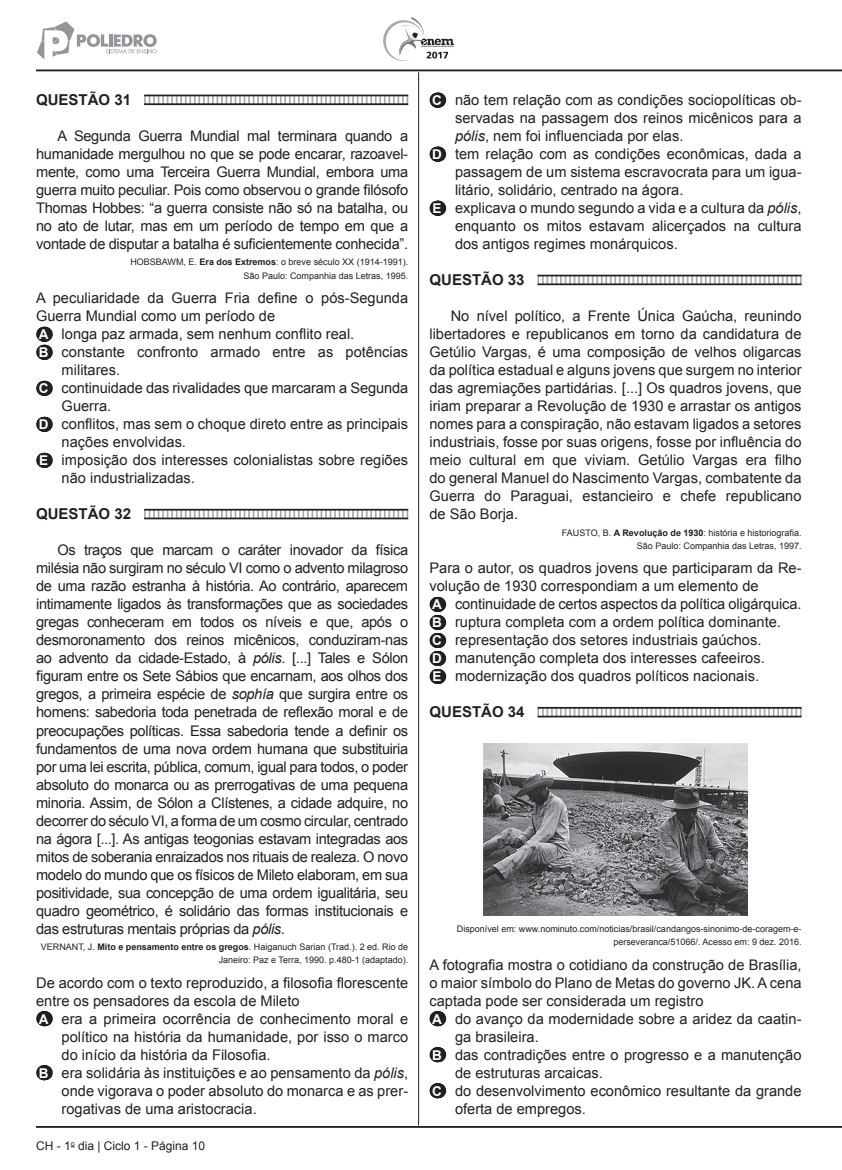
<style>
.page{position:relative;width:842px;height:1170px;background:#fff}
.page>*{position:absolute;margin:0;border:0;box-sizing:border-box;transform-origin:0 0}
.t1{font:700 15px "Arial";color:#231f20}
.t2{font:14.7px/18px "Arial";color:#231f20;text-align:justify}
.t3{font:12px "Arial";color:#231f20}
.t4{font:9px/13.5px "Arial";color:#231f20;text-align:right}
.s1{font-weight:700}
.s2{font-weight:700;font-size:13.5px;color:#fff}
.s3{font-style:italic}
</style>
<div class="page">
<hr style="left:418px;top:72px;width:1px;height:1053px;background:#231f20">
<hr style="left:36px;top:70px;width:806px;height:1px;background:#231f20">
<hr style="left:36px;top:1125px;width:806px;height:2px;background:#231f20">
<svg style="left:383px;top:17px;width:71px;height:44px"></svg>
<svg style="left:37px;top:21px;width:120px;height:39px"></svg>
<svg style="left:144px;top:96px;width:264px;height:7px"></svg>
<svg style="left:44px;top:327px;width:1px;height:33px"></svg>
<svg style="left:44px;top:381px;width:1px;height:15px"></svg>
<svg style="left:44px;top:417px;width:1px;height:15px"></svg>
<svg style="left:44px;top:453px;width:1px;height:15px"></svg>
<svg style="left:144px;top:510px;width:264px;height:7px"></svg>
<svg style="left:44px;top:1011px;width:1px;height:15px"></svg>
<svg style="left:44px;top:1065px;width:1px;height:15px"></svg>
<hr style="left:144px;top:95px;width:264px;height:1px;background:#231f20">
<hr style="left:144px;top:103px;width:264px;height:2px;background:#231f20">
<hr style="left:144px;top:509px;width:264px;height:1px;background:#231f20">
<hr style="left:144px;top:517px;width:264px;height:2px;background:#231f20">
<svg style="left:437px;top:93px;width:2px;height:15px"></svg>
<svg style="left:437px;top:147px;width:2px;height:15px"></svg>
<svg style="left:437px;top:201px;width:2px;height:15px"></svg>
<svg style="left:537px;top:276px;width:264px;height:7px"></svg>
<svg style="left:437px;top:597px;width:2px;height:87px"></svg>
<svg style="left:537px;top:708px;width:264px;height:7px"></svg>
<svg style="left:437px;top:1011px;width:2px;height:15px"></svg>
<svg style="left:437px;top:1047px;width:2px;height:15px"></svg>
<svg style="left:437px;top:1083px;width:2px;height:15px"></svg>
<hr style="left:537px;top:275px;width:264px;height:1px;background:#231f20">
<hr style="left:537px;top:283px;width:264px;height:2px;background:#231f20">
<hr style="left:537px;top:707px;width:264px;height:1px;background:#231f20">
<hr style="left:537px;top:715px;width:264px;height:2px;background:#231f20">
<img style="left:484px;top:743px;width:263px;height:172px">
<p class="t1" style="left:36px;top:89px;width:97px">QUESTÃO 31</p>
<p class="t2" style="left:36px;top:127px;width:374px;text-indent:21px">A Segunda Guerra Mundial mal terminara quando a humanidade mergulhou no que se pode encarar, razoavel&shy;mente, como uma Terceira Guerra Mundial, embora uma guerra muito peculiar. Pois como observou o grande filósofo Thomas Hobbes: “a guerra consiste não só na batalha, ou no ato de lutar, mas em um período de tempo em que a vontade de disputar a batalha é suficientemente conhecida”.</p>
<p class="t4" style="left:130px;top:255px;width:279px">HOBSBAWM, E. <span class="s1">Era dos Extremos</span>: o breve século XX (1914-1991).<br>São Paulo: Companhia das Letras, 1995.</p>
<p class="t2" style="left:36px;top:289px;width:374px">A peculiaridade da Guerra Fria define o pós-Segunda</p>
<p class="t2" style="left:36px;top:307px;width:240px">Guerra Mundial como um período de</p>
<p class="t2" style="left:39px;top:325px;width:317px"><span class="s2">A</span> longa paz armada, sem nenhum conflito real.</p>
<p class="t2" style="left:39px;top:343px;width:371px"><span class="s2">B</span> constante confronto armado entre as potências</p>
<p class="t2" style="left:62px;top:361px;width:60px">militares.</p>
<p class="t2" style="left:39px;top:379px;width:371px"><span class="s2">C</span> continuidade das rivalidades que marcaram a Segunda</p>
<p class="t2" style="left:62px;top:397px;width:51px">Guerra.</p>
<p class="t2" style="left:39px;top:415px;width:371px"><span class="s2">D</span> conflitos, mas sem o choque direto entre as principais</p>
<p class="t2" style="left:62px;top:433px;width:126px">nações envolvidas.</p>
<p class="t2" style="left:39px;top:451px;width:370px"><span class="s2">E</span> imposição dos interesses colonialistas sobre regiões</p>
<p class="t2" style="left:62px;top:469px;width:135px">não industrializadas.</p>
<p class="t1" style="left:36px;top:503px;width:97px">QUESTÃO 32</p>
<p class="t2" style="left:36px;top:541px;width:374px;text-indent:21px">Os traços que marcam o caráter inovador da física milésia não surgiram no século VI como o advento milagroso de uma razão estranha à história. Ao contrário, aparecem intimamente ligados às transformações que as sociedades gregas conheceram em todos os níveis e que, após o desmoronamento dos reinos micênicos, conduziram-nas ao advento da cidade-Estado, à <span class="s3">pólis</span>. [...] Tales e Sólon figuram entre os Sete Sábios que encarnam, aos olhos dos gregos, a primeira espécie de <span class="s3">sophía</span> que surgira entre os homens: sabedoria toda penetrada de reflexão moral e de preocupações políticas. Essa sabedoria tende a definir os fundamentos de uma nova ordem humana que substituiria por uma lei escrita, pública, comum, igual para todos, o poder absoluto do monarca ou as prerrogativas de uma pequena minoria. Assim, de Sólon a Clístenes, a cidade adquire, no decorrer do século VI, a forma de um cosmo circular, centrado na ágora [...]. As antigas teogonias estavam integradas aos mitos de soberania enraizados nos rituais de realeza. O novo modelo do mundo que os físicos de Mileto elaboram, em sua positividade, sua concepção de uma ordem igualitária, seu quadro geométrico, é solidário das formas institucionais e das estruturas mentais próprias da <span class="s3">pólis</span>.</p>
<p class="t4" style="left:41px;top:939px;width:369px">VERNANT, J. <span class="s1">Mito e pensamento entre os gregos</span>. Haiganuch Sarian (Trad.). 2 ed. Rio de<br>Janeiro: Paz e Terra, 1990. p.480-1 (adaptado).</p>
<p class="t2" style="left:36px;top:973px;width:374px">De acordo com o texto reproduzido, a filosofia florescente</p>
<p class="t2" style="left:36px;top:991px;width:265px">entre os pensadores da escola de Mileto</p>
<p class="t2" style="left:39px;top:1009px;width:371px"><span class="s2">A</span> era a primeira ocorrência de conhecimento moral e</p>
<p class="t2" style="left:62px;top:1027px;width:348px">político na história da humanidade, por isso o marco</p>
<p class="t2" style="left:62px;top:1045px;width:210px">do início da história da Filosofia.</p>
<p class="t2" style="left:39px;top:1063px;width:371px"><span class="s2">B</span> era solidária às instituições e ao pensamento da <span class="s3">pólis</span>,</p>
<p class="t2" style="left:62px;top:1081px;width:348px">onde vigorava o poder absoluto do monarca e as prer-</p>
<p class="t2" style="left:62px;top:1099px;width:197px">rogativas de uma aristocracia.</p>
<p class="t3" style="left:36px;top:1137px;width:171px">CH - 1<sup>o</sup> dia | Ciclo 1 - Página 10</p>
<p class="t2" style="left:432px;top:91px;width:371px"><span class="s2">C</span> não tem relação com as condições sociopolíticas ob-</p>
<p class="t2" style="left:455px;top:109px;width:348px">servadas na passagem dos reinos micênicos para a</p>
<p class="t2" style="left:455px;top:127px;width:230px"><span class="s3">pólis</span>, nem foi influenciada por elas.</p>
<p class="t2" style="left:432px;top:145px;width:371px"><span class="s2">D</span> tem relação com as condições econômicas, dada a</p>
<p class="t2" style="left:455px;top:163px;width:348px">passagem de um sistema escravocrata para um igua-</p>
<p class="t2" style="left:455px;top:181px;width:230px">litário, solidário, centrado na ágora.</p>
<p class="t2" style="left:433px;top:199px;width:370px"><span class="s2">E</span> explicava o mundo segundo a vida e a cultura da <span class="s3">pólis</span>,</p>
<p class="t2" style="left:455px;top:217px;width:348px">enquanto os mitos estavam alicerçados na cultura</p>
<p class="t2" style="left:455px;top:235px;width:224px">dos antigos regimes monárquicos.</p>
<p class="t1" style="left:429px;top:269px;width:97px">QUESTÃO 33</p>
<p class="t2" style="left:429px;top:307px;width:374px;text-indent:21px">No nível político, a Frente Única Gaúcha, reunindo libertadores e republicanos em torno da candidatura de Getúlio Vargas, é uma composição de velhos oligarcas da política estadual e alguns jovens que surgem no interior das agremiações partidárias. [...] Os quadros jovens, que iriam preparar a Revolução de 1930 e arrastar os antigos nomes para a conspiração, não estavam ligados a setores industriais, fosse por suas origens, fosse por influência do meio cultural em que viviam. Getúlio Vargas era filho do general Manuel do Nascimento Vargas, combatente da Guerra do Paraguai, estancieiro e chefe republicano de São Borja.</p>
<p class="t4" style="left:562px;top:525px;width:241px">FAUSTO, B. <span class="s1">A Revolução de 1930</span>: história e historiografia.<br>São Paulo: Companhia das Letras, 1997.</p>
<p class="t2" style="left:429px;top:559px;width:374px;text-align:left">Para o autor, os quadros jovens que participaram da Re&shy;volução de 1930 correspondiam a um elemento de<br><span class="s2">A</span> continuidade de certos aspectos da política oligárquica.<br><span class="s2">B</span> ruptura completa com a ordem política dominante.<br><span class="s2">C</span> representação dos setores industriais gaúchos.<br><span class="s2">D</span> manutenção completa dos interesses cafeeiros.<br><span class="s2">E</span> modernização dos quadros políticos nacionais.</p>
<p class="t1" style="left:429px;top:701px;width:97px">QUESTÃO 34</p>
<p class="t4" style="left:457px;top:921px;width:346px">Disponível em: www.nominuto.com/noticias/brasil/candangos-sinonimo-de-coragem-e&shy;perseveranca/51066/. Acesso em: 9 dez. 2016.</p>
<p class="t2" style="left:429px;top:955px;width:374px">A fotografia mostra o cotidiano da construção de Brasília,</p>
<p class="t2" style="left:429px;top:973px;width:374px">o maior símbolo do Plano de Metas do governo JK. A cena</p>
<p class="t2" style="left:429px;top:991px;width:275px">captada pode ser considerada um registro</p>
<p class="t2" style="left:432px;top:1009px;width:371px"><span class="s2">A</span> do avanço da modernidade sobre a aridez da caatin-</p>
<p class="t2" style="left:455px;top:1027px;width:85px">ga brasileira.</p>
<p class="t2" style="left:432px;top:1045px;width:371px"><span class="s2">B</span> das contradições entre o progresso e a manutenção</p>
<p class="t2" style="left:455px;top:1063px;width:149px">de estruturas arcaicas.</p>
<p class="t2" style="left:432px;top:1081px;width:371px"><span class="s2">C</span> do desenvolvimento econômico resultante da grande</p>
<p class="t2" style="left:455px;top:1099px;width:132px">oferta de empregos.</p>
</div>
